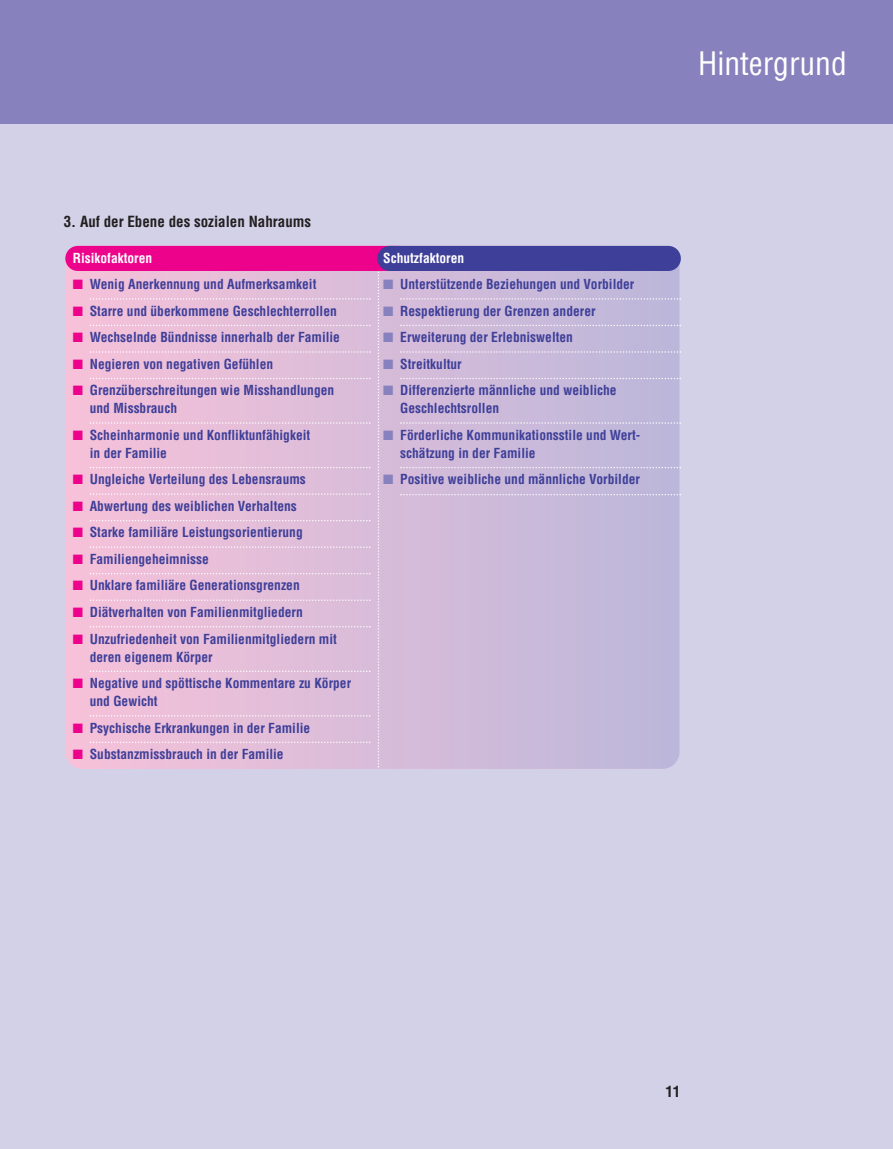
<style>
.page{position:relative;width:893px;height:1149px;background:#fff}
.page>*{position:absolute;margin:0;border:0;box-sizing:border-box;transform-origin:0 0}
.t1{font:condensed 31.5px "Helvetica";color:#fff}
.t2{font:700 condensed 15px "Helvetica";color:#231f20}
.t3{font:700 condensed 15px "Helvetica LT Std";color:#231f20}
.t4{font:700 condensed 13.5px/26.5px "Helvetica LT Std";color:#3e3f99}
.s1{color:#fff}
.s2{font-family:"Apple Icon 2";font-weight:400;font-stretch:normal;color:#ed028c}
.s3{font-family:"Apple Icon 2";font-weight:400;font-stretch:normal;color:#8781bd}
</style>
<div class="page">
<div style="left:0;top:118px;width:893px;height:1030px;background:#d3d1e8"></div>
<div style="left:0;top:0;width:893px;height:123px;background:#8781bd"></div>
<div style="left:65px;top:246px;width:614px;height:522px;background:linear-gradient(to right,#f7c2d9,#bbb7da);border-radius:17px"></div>
<div style="left:65px;top:246px;width:345px;height:25px;background:#ed028c;border-radius:13px"></div>
<div style="left:377px;top:246px;width:304px;height:25px;background:#3e3f99;border-radius:13px"></div>
<svg style="left:90px;top:298px;width:280px;height:1px"></svg>
<svg style="left:90px;top:324px;width:280px;height:2px"></svg>
<svg style="left:90px;top:351px;width:280px;height:1px"></svg>
<svg style="left:90px;top:377px;width:280px;height:2px"></svg>
<svg style="left:90px;top:422px;width:280px;height:1px"></svg>
<svg style="left:90px;top:466px;width:280px;height:2px"></svg>
<svg style="left:90px;top:493px;width:280px;height:1px"></svg>
<svg style="left:90px;top:519px;width:280px;height:2px"></svg>
<svg style="left:90px;top:546px;width:280px;height:1px"></svg>
<svg style="left:90px;top:572px;width:280px;height:2px"></svg>
<svg style="left:90px;top:599px;width:280px;height:1px"></svg>
<svg style="left:90px;top:625px;width:280px;height:2px"></svg>
<svg style="left:90px;top:670px;width:280px;height:1px"></svg>
<svg style="left:90px;top:714px;width:280px;height:2px"></svg>
<svg style="left:90px;top:741px;width:280px;height:1px"></svg>
<svg style="left:400px;top:298px;width:281px;height:1px"></svg>
<svg style="left:400px;top:324px;width:281px;height:2px"></svg>
<svg style="left:400px;top:351px;width:281px;height:1px"></svg>
<svg style="left:400px;top:377px;width:281px;height:2px"></svg>
<svg style="left:400px;top:422px;width:281px;height:1px"></svg>
<svg style="left:400px;top:466px;width:281px;height:2px"></svg>
<svg style="left:400px;top:493px;width:281px;height:2px"></svg>
<svg style="left:378px;top:271px;width:1px;height:496px"></svg>
<p class="t2" style="left:64px;top:212px;width:249px">3. Auf der Ebene des sozialen Nahraums</p>
<p class="t4" style="left:73px;top:245px;width:269px"><span class="s1">Risikofaktoren<br></span><span class="s2">N</span> Wenig Anerkennung und Aufmerksamkeit<br><span class="s2">N</span> Starre und überkommene Geschlechterrollen <span class="s2">N</span> Wechselnde Bündnisse innerhalb der Familie <span class="s2">N</span> Negieren von negativen Gefühlen<br><span class="s2">N</span> Grenzüberschreitungen wie Misshandlungen</p>
<p class="t4" style="left:73px;top:396px;width:239px;text-indent:17px">und Missbrauch<br><span class="s2">N</span> Scheinharmonie und Konfliktunfähigkeit</p>
<p class="t4" style="left:73px;top:440px;width:266px;text-indent:17px">in der Familie<br><span class="s2">N</span> Ungleiche Verteilung des Lebensraums<br><span class="s2">N</span> Abwertung des weiblichen Verhaltens<br><span class="s2">N</span> Starke familiäre Leistungsorientierung<br><span class="s2">N</span> Familiengeheimnisse<br><span class="s2">N</span> Unklare familiäre Generationsgrenzen<br><span class="s2">N</span> Diätverhalten von Familienmitgliedern<br><span class="s2">N</span> Unzufriedenheit von Familienmitgliedern mit</p>
<p class="t4" style="left:73px;top:644px;width:280px;text-indent:17px">deren eigenem Körper<br><span class="s2">N</span> Negative und spöttische Kommentare zu Körper</p>
<p class="t4" style="left:73px;top:688px;width:239px;text-indent:17px">und Gewicht<br><span class="s2">N</span> Psychische Erkrankungen in der Familie<br><span class="s2">N</span> Substanzmissbrauch in der Familie</p>
<p class="t4" style="left:383px;top:245px;width:253px"><span class="s1">Schutzfaktoren<br></span><span class="s3">N</span> Unterstützende Beziehungen und Vorbilder<br><span class="s3">N</span> Respektierung der Grenzen anderer<br><span class="s3">N</span> Erweiterung der Erlebniswelten<br><span class="s3">N</span> Streitkultur<br><span class="s3">N</span> Differenzierte männliche und weibliche</p>
<p class="t4" style="left:383px;top:396px;width:259px;text-indent:17px">Geschlechtsrollen<br><span class="s3">N</span> Förderliche Kommunikationsstile und Wert-</p>
<p class="t4" style="left:383px;top:440px;width:258px;text-indent:17px">schätzung in der Familie<br><span class="s3">N</span> Positive weibliche und männliche Vorbilder</p>
<p class="t1" style="left:698px;top:46px;width:150px">Hintergrund</p>
<p class="t3" style="left:665px;top:1084px;width:16px">11</p>
</div>
